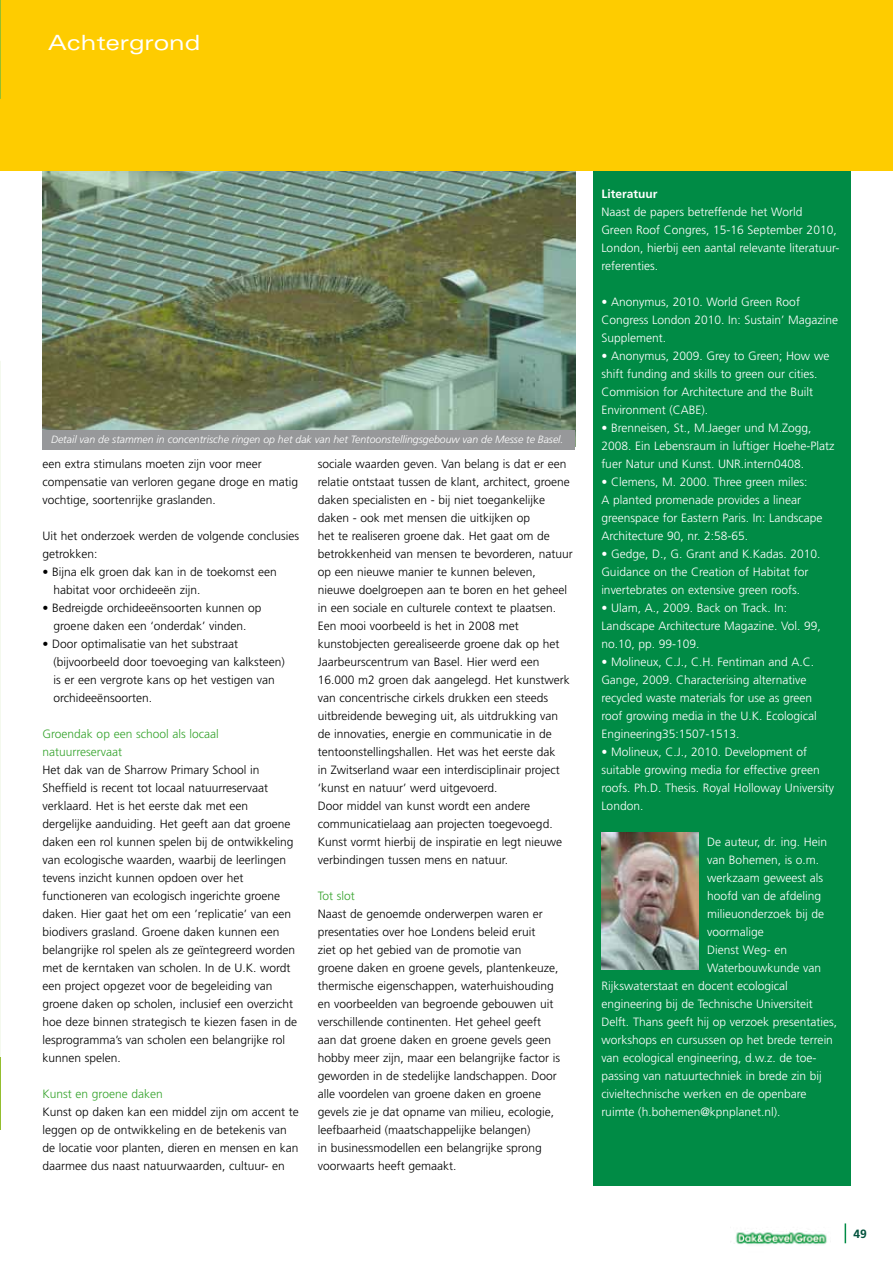
<style>
.page{position:relative;width:893px;height:1263px;background:#fff}
.page>*{position:absolute;margin:0;border:0;box-sizing:border-box;transform-origin:0 0}
.t1{font:expanded 21px "Univers";color:#fff}
.t2{font:300 12px/18px "Frutiger";color:#000}
.t3{font:300 12px/18px "Frutiger";color:#fff}
.t4{font:300 12px/18px "Frutiger";color:#35a32c}
.t5{font:700 12px "Frutiger";color:#fff}
.t6{font:700 12px "Frutiger";color:#00523c}
.t7{font:italic 300 10.5px "Frutiger";color:#fff}
</style>
<div class="page">
<svg style="left:845px;top:1223px;width:1px;height:20px"></svg>
<img style="left:735px;top:1231px;width:92px;height:14px">
<div style="left:593px;top:154px;width:257px;height:1031px;background:#008b45"></div>
<img style="left:43px;top:170px;width:532px;height:260px">
<div style="left:43px;top:430px;width:532px;height:19px;background:#97989a"></div>
<img style="left:601px;top:832px;width:98px;height:138px">
<div style="left:0;top:0;width:893px;height:170px;background:#fecc00"></div>
<hr style="left:0;top:361px;width:1px;height:768px;background:#ecf4e0">
<svg style="left:0;top:0;width:1px;height:99px"></svg>
<hr style="left:0;top:1057px;width:1px;height:73px;background:#94be2e">
<h1 class="t1" style="left:48px;top:30px;width:154px">Achtergrond</h1>
<p class="t7" style="left:51px;top:434px;width:514px">Detail van de stammen in concentrische ringen op het dak van het Tentoonstellingsgebouw van de Messe te Basel.</p>
<p class="t2" style="left:43px;top:455px;width:257px">een extra stimulans moeten zijn voor meer compensatie van verloren gegane droge en matig vochtige, soortenrijke graslanden.</p>
<p class="t2" style="left:43px;top:527px;width:258px">Uit het onderzoek werden de volgende conclusies getrokken:</p>
<p class="t2" style="left:54px;top:563px;width:225px;text-indent:-11px">• Bijna elk groen dak kan in de toekomst een habitat voor orchideeën zijn.</p>
<p class="t2" style="left:43px;top:599px;width:220px;text-align:center">• Bedreigde orchideeënsoorten kunnen op groene daken een ‘onderdak’ vinden.</p>
<p class="t2" style="left:54px;top:635px;width:233px;text-indent:-11px">• Door optimalisatie van het substraat (bijvoorbeeld door toevoeging van kalksteen) is er een vergrote kans op het vestigen van orchideeënsoorten.</p>
<p class="t4" style="left:43px;top:725px;width:178px">Groendak op een school als locaal natuurreservaat</p>
<p class="t2" style="left:43px;top:761px;width:256px">Het dak van de Sharrow Primary School in Sheffield is recent tot locaal natuurreservaat verklaard. Het is het eerste dak met een dergelijke aanduiding. Het geeft aan dat groene daken een rol kunnen spelen bij de ontwikkeling van ecologische waarden, waarbij de leerlingen tevens inzicht kunnen opdoen over het functioneren van ecologisch ingerichte groene daken. Hier gaat het om een ’replicatie’ van een biodivers grasland. Groene daken kunnen een belangrijke rol spelen als ze geïntegreerd worden met de kerntaken van scholen. In de U.K. wordt een project opgezet voor de begeleiding van groene daken op scholen, inclusief een overzicht hoe deze binnen strategisch te kiezen fasen in de lesprogramma’s van scholen een belangrijke rol kunnen spelen.</p>
<p class="t4" style="left:43px;top:1085px;width:122px">Kunst en groene daken</p>
<p class="t2" style="left:43px;top:1103px;width:258px">Kunst op daken kan een middel zijn om accent te leggen op de ontwikkeling en de betekenis van de locatie voor planten, dieren en mensen en kan daarmee dus naast natuurwaarden, cultuur- en</p>
<p class="t2" style="left:318px;top:455px;width:257px">sociale waarden geven. Van belang is dat er een relatie ontstaat tussen de klant, architect, groene daken specialisten en - bij niet toegankelijke daken - ook met mensen die uitkijken op<br>het te realiseren groene dak. Het gaat om de betrokkenheid van mensen te bevorderen, natuur op een nieuwe manier te kunnen beleven, nieuwe doelgroepen aan te boren en het geheel in een sociale en culturele context te plaatsen.<br>Een mooi voorbeeld is het in 2008 met kunstobjecten gerealiseerde groene dak op het Jaarbeurscentrum van Basel. Hier werd een 16.000 m2 groen dak aangelegd. Het kunstwerk van concentrische cirkels drukken een steeds uitbreidende beweging uit, als uitdrukking van de innovaties, energie en communicatie in de tentoonstellingshallen. Het was het eerste dak<br>in Zwitserland waar een interdisciplinair project ‘kunst en natuur’ werd uitgevoerd.<br>Door middel van kunst wordt een andere communicatielaag aan projecten toegevoegd.<br>Kunst vormt hierbij de inspiratie en legt nieuwe verbindingen tussen mens en natuur.</p>
<p class="t4" style="left:318px;top:887px;width:39px">Tot slot</p>
<p class="t2" style="left:318px;top:905px;width:244px">Naast de genoemde onderwerpen waren er presentaties over hoe Londens beleid eruit<br>ziet op het gebied van de promotie van<br>groene daken en groene gevels, plantenkeuze, thermische eigenschappen, waterhuishouding en voorbeelden van begroende gebouwen uit verschillende continenten. Het geheel geeft aan dat groene daken en groene gevels geen hobby meer zijn, maar een belangrijke factor is geworden in de stedelijke landschappen. Door alle voordelen van groene daken en groene gevels zie je dat opname van milieu, ecologie, leefbaarheid (maatschappelijke belangen)<br>in businessmodellen een belangrijke sprong voorwaarts heeft gemaakt.</p>
<p class="t5" style="left:601px;top:187px;width:58px">Literatuur</p>
<p class="t3" style="left:601px;top:203px;width:240px">Naast de papers betreffende het World<br>Green Roof Congres, 15-16 September 2010, London, hierbij een aantal relevante literatuur&shy;referenties.</p>
<p class="t3" style="left:601px;top:293px;width:238px">• Anonymus, 2010. World Green Roof<br>Congress London 2010. In: Sustain’ Magazine<br>Supplement.</p>
<p class="t3" style="left:601px;top:347px;width:229px">• Anonymus, 2009. Grey to Green; How we shift funding and skills to green our cities.<br>Commision for Architecture and the Built Environment (CABE).</p>
<p class="t3" style="left:601px;top:419px;width:235px">• Brenneisen, St., M.Jaeger und M.Zogg,<br>2008. Ein Lebensraum in luftiger Hoehe-Platz fuer Natur und Kunst. UNR.intern0408.</p>
<p class="t3" style="left:601px;top:473px;width:223px">• Clemens, M. 2000. Three green miles:<br>A planted promenade provides a linear greenspace for Eastern Paris. In: Landscape Architecture 90, nr. 2:58-65.</p>
<p class="t3" style="left:601px;top:545px;width:221px">• Gedge, D., G. Grant and K.Kadas. 2010.<br>Guidance on the Creation of Habitat for invertebrates on extensive green roofs.</p>
<p class="t3" style="left:601px;top:599px;width:221px">• Ulam, A., 2009. Back on Track. In:<br>Landscape Architecture Magazine. Vol. 99, no.10, pp. 99-109.</p>
<p class="t3" style="left:601px;top:653px;width:217px">• Molineux, C.J., C.H. Fentiman and A.C.<br>Gange, 2009. Characterising alternative recycled waste materials for use as green roof growing media in the U.K. Ecological Engineering35:1507-1513.</p>
<p class="t3" style="left:601px;top:743px;width:234px">• Molineux, C.J., 2010. Development of suitable growing media for effective green roofs. Ph.D. Thesis. Royal Holloway University London.</p>
<p class="t3" style="left:707px;top:833px;width:121px">De auteur, dr. ing. Hein</p>
<p class="t3" style="left:707px;top:851px;width:113px">van Bohemen, is o.m.</p>
<p class="t3" style="left:707px;top:869px;width:118px">werkzaam geweest als</p>
<p class="t3" style="left:707px;top:887px;width:115px">hoofd van de afdeling</p>
<p class="t3" style="left:707px;top:905px;width:118px">milieuonderzoek bij de</p>
<p class="t3" style="left:707px;top:923px;width:58px">voormalige</p>
<p class="t3" style="left:707px;top:941px;width:81px">Dienst Weg- en</p>
<p class="t3" style="left:707px;top:959px;width:115px">Waterbouwkunde van</p>
<p class="t3" style="left:601px;top:977px;width:188px">Rijkswaterstaat en docent ecological</p>
<p class="t3" style="left:601px;top:995px;width:213px">engineering bij de Technische Universiteit</p>
<p class="t3" style="left:601px;top:1013px;width:237px">Delft. Thans geeft hij op verzoek presentaties,</p>
<p class="t3" style="left:601px;top:1031px;width:233px">workshops en cursussen op het brede terrein</p>
<p class="t3" style="left:601px;top:1049px;width:217px">van ecological engineering, d.w.z. de toe-</p>
<p class="t3" style="left:601px;top:1067px;width:222px">passing van natuurtechniek in brede zin bij</p>
<p class="t3" style="left:601px;top:1085px;width:207px">civieltechnische werken en de openbare</p>
<p class="t3" style="left:601px;top:1103px;width:181px">ruimte (h.bohemen@kpnplanet.nl).</p>
<p class="t6" style="left:853px;top:1227px;width:15px">49</p>
</div>
